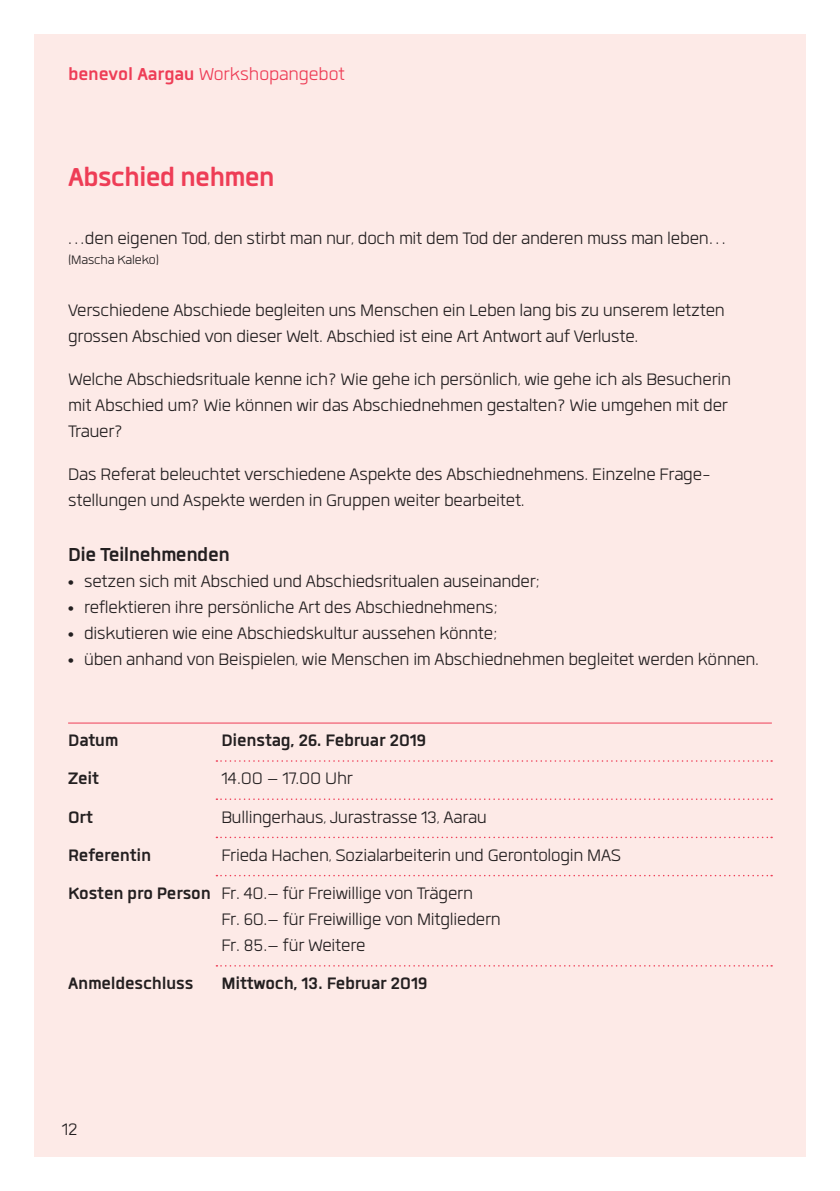
<style>
.page{position:relative;width:840px;height:1191px;background:#fff}
.page>*{position:absolute;margin:0;border:0;box-sizing:border-box;transform-origin:0 0}
.t1{font:700 36px "Quan";letter-spacing:-.025em;color:#ee3d56}
.t2{font:700 26px "Quan";letter-spacing:-.02em;color:#231f20}
.t3{font:300 24px "Quan";letter-spacing:-.005em;color:#ee3d56}
.t4{font:300 23px/26px "Quan";letter-spacing:-.01em;color:#231f20}
.t5{font:700 23px "Quan";letter-spacing:-.01em;color:#231f20}
.t6{font:300 17px "Quan";letter-spacing:-.01em;color:#231f20}
.s1{font-weight:700}
.s2{font-family:"Arial";font-weight:700;font-size:16px}
</style>
<div class="page">
<div style="left:34px;top:34px;width:771px;height:1123px;background:#fdeae7"></div>
<hr style="left:68px;top:722px;width:703px;height:1px;background:#ee3d56">
<svg style="left:216px;top:760px;width:555px;height:1px"></svg>
<svg style="left:216px;top:798px;width:555px;height:2px"></svg>
<svg style="left:216px;top:836px;width:555px;height:2px"></svg>
<svg style="left:216px;top:875px;width:555px;height:1px"></svg>
<svg style="left:216px;top:965px;width:555px;height:1px"></svg>
<p class="t3" style="left:68px;top:63px;width:278px"><span class="s1">benevol Aargau</span> Workshopangebot</p>
<h1 class="t1" style="left:68px;top:159px;width:208px">Abschied nehmen</h1>
<p class="t4" style="left:68px;top:225px;width:658px">. . .den eigenen Tod, den stirbt man nur, doch mit dem Tod der anderen muss man leben. . .</p>
<p class="t6" style="left:68px;top:252px;width:92px">(Mascha Kaleko)</p>
<p class="t4" style="left:68px;top:297px;width:657px">Verschiedene Abschiede begleiten uns Menschen ein Leben lang bis zu unserem letzten grossen Abschied von dieser Welt. Abschied ist eine Art Antwort auf Verluste.</p>
<p class="t4" style="left:68px;top:366px;width:664px">Welche Abschiedsrituale kenne ich? Wie gehe ich persönlich, wie gehe ich als Besucherin mit Abschied um? Wie können wir das Abschiednehmen gestalten? Wie umgehen mit der<br>Trauer?</p>
<p class="t4" style="left:68px;top:461px;width:641px">Das Referat beleuchtet verschiedene Aspekte des Abschiednehmens. Einzelne Frage&shy;stellungen und Aspekte werden in Gruppen weiter bearbeitet.</p>
<p class="t2" style="left:68px;top:542px;width:163px">Die Teilnehmenden</p>
<p class="t4" style="left:68px;top:568px;width:473px"><span class="s2">•</span> setzen sich mit Abschied und Abschiedsritualen auseinander;</p>
<p class="t4" style="left:68px;top:594px;width:431px"><span class="s2">•</span> reflektieren ihre persönliche Art des Abschiednehmens;</p>
<p class="t4" style="left:68px;top:620px;width:430px"><span class="s2">•</span> diskutieren wie eine Abschiedskultur aussehen könnte;</p>
<p class="t4" style="left:68px;top:646px;width:692px"><span class="s2">•</span> üben anhand von Beispielen, wie Menschen im Abschiednehmen begleitet werden können.</p>
<p class="t5" style="left:68px;top:729px;width:52px">Datum</p>
<p class="t5" style="left:221px;top:729px;width:206px">Dienstag, 26. Februar 2019</p>
<p class="t5" style="left:68px;top:767px;width:32px">Zeit</p>
<p class="t4" style="left:221px;top:765px;width:133px">14.00 – 17.00 Uhr</p>
<p class="t5" style="left:68px;top:805px;width:27px">Ort</p>
<p class="t4" style="left:221px;top:803px;width:267px">Bullingerhaus, Jurastrasse 13, Aarau</p>
<p class="t5" style="left:68px;top:844px;width:85px">Referentin</p>
<p class="t4" style="left:68px;top:835px;width:554px;line-height:38.2px;text-indent:153px">Frieda Hachen, Sozialarbeiterin und Gerontologin MAS<br><span class="s1">Kosten pro Person</span> Fr. 40.– für Freiwillige von Trägern</p>
<p class="t4" style="left:221px;top:906px;width:281px">Fr. 60.– für Freiwillige von Mitgliedern<br>Fr. 85.– für Weitere</p>
<p class="t5" style="left:68px;top:972px;width:361px">Anmeldeschluss Mittwoch, 13. Februar 2019</p>
<p class="t4" style="left:62px;top:1115px;width:17px">12</p>
</div>
